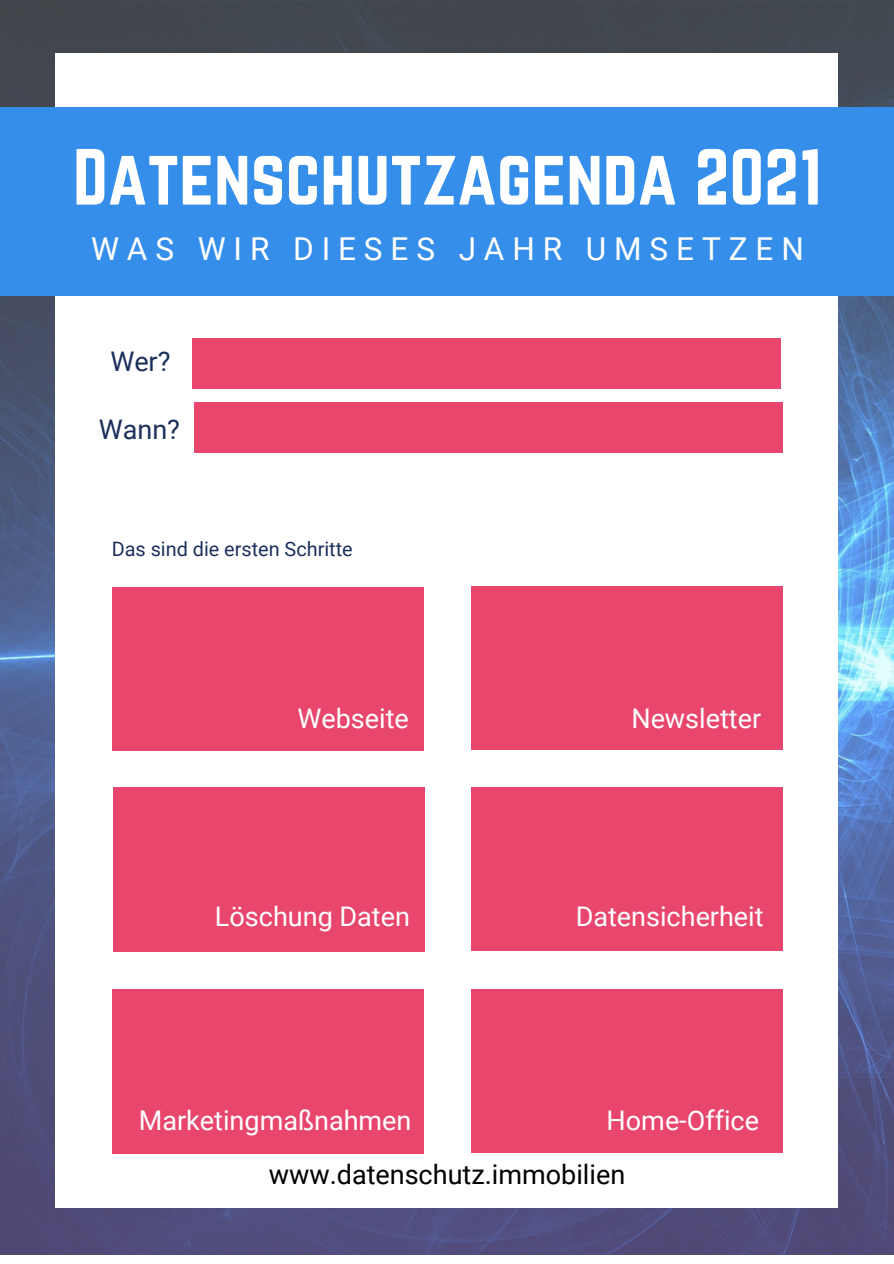
<style>
.page{position:relative;width:894px;height:1264px;background:#fff}
.page>*{position:absolute;margin:0;border:0;box-sizing:border-box;transform-origin:0 0}
.t1{font:69.6px "Norwester";color:#fff}
.t2{font:31.5px "Roboto";letter-spacing:.25em;color:#fff}
.t3{font:27px "Roboto";color:#fff}
.t4{font:27px "Roboto";color:#000}
.t5{font:27px "Roboto";color:#1c305c}
.t6{font:19.8px "Roboto";color:#1c305c}
</style>
<div class="page">
<img style="left:0;top:0;width:893px;height:1254px">
<div style="left:55px;top:53px;width:782px;height:1154px;background:#fff"></div>
<div style="left:192px;top:339px;width:588px;height:49px;background:#e8466d"></div>
<div style="left:0;top:107px;width:893px;height:188px;background:#358fea"></div>
<div style="left:113px;top:587px;width:310px;height:163px;background:#e8466d"></div>
<div style="left:113px;top:787px;width:311px;height:164px;background:#e8466d"></div>
<div style="left:113px;top:989px;width:310px;height:164px;background:#e8466d"></div>
<div style="left:471px;top:586px;width:310px;height:164px;background:#e8466d"></div>
<div style="left:471px;top:787px;width:311px;height:163px;background:#e8466d"></div>
<div style="left:471px;top:989px;width:310px;height:163px;background:#e8466d"></div>
<div style="left:194px;top:402px;width:588px;height:50px;background:#e8466d"></div>
<p class="t1" style="left:73px;top:144px;width:750px">Datenschutzagenda 2021</p>
<p class="t2" style="left:91px;top:231px;width:714px">WAS WIR DIESES JAHR UMSETZEN</p>
<p class="t5" style="left:110px;top:345px;width:62px">Wer?</p>
<p class="t5" style="left:99px;top:414px;width:83px">Wann?</p>
<p class="t6" style="left:112px;top:537px;width:242px">Das sind die ersten Schritte</p>
<p class="t3" style="left:297px;top:702px;width:113px">Webseite</p>
<p class="t3" style="left:215px;top:900px;width:196px">Löschung Daten</p>
<p class="t3" style="left:631px;top:702px;width:131px">Newsletter</p>
<p class="t3" style="left:575px;top:900px;width:189px">Datensicherheit</p>
<p class="t3" style="left:606px;top:1105px;width:154px">Home-Office</p>
<p class="t4" style="left:269px;top:1158px;width:358px">www.datenschutz.immobilien</p>
<p class="t3" style="left:139px;top:1105px;width:274px">Marketingmaßnahmen</p>
</div>
